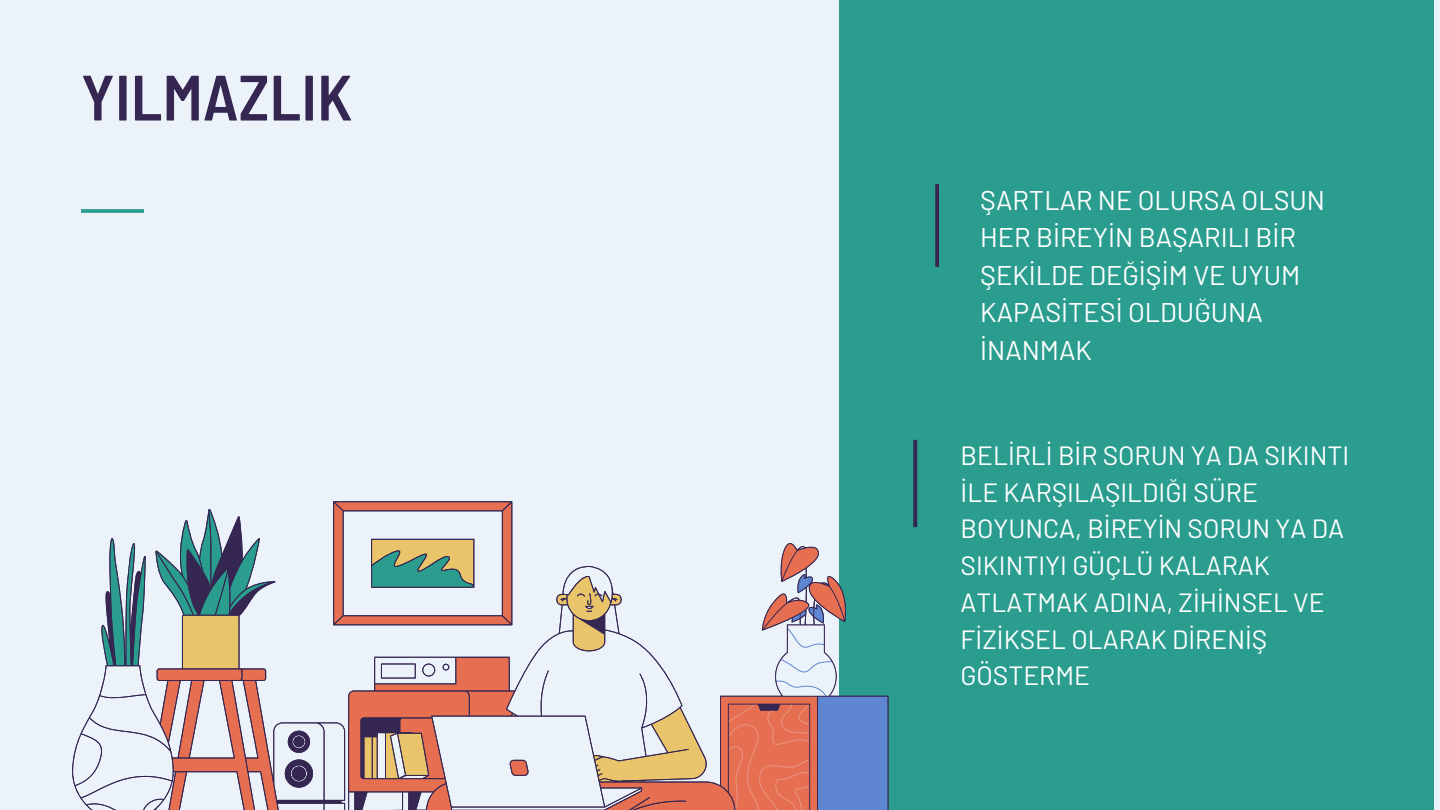
<style>
.page{position:relative;width:1440px;height:810px;background:#ebf2fa}
.page>*{position:absolute;margin:0;border:0;box-sizing:border-box;transform-origin:0 0}
.t1{font:600 semi-condensed 64px "Barlow";letter-spacing:.005em;color:#352652}
.t2{font:27px/37.5px "Barlow";color:#fff}
.t3{font:26.3px/36.8px "Barlow";color:#fff}
</style>
<div class="page">
<div style="left:839px;top:0;width:594px;height:810px;background:#2a9d8f"></div>
<svg style="left:81px;top:209px;width:63px;height:4px"></svg>
<svg style="left:935px;top:184px;width:4px;height:83px"></svg>
<svg style="left:913px;top:440px;width:4px;height:87px"></svg>
<svg style="left:817px;top:548px;width:71px;height:262px"></svg>
<svg style="left:72px;top:501px;width:745px;height:309px"></svg>
<p class="t1" style="left:81px;top:57px;width:273px">YILMAZLIK</p>
<p class="t2" style="left:980px;top:180px;width:346px">ŞARTLAR NE OLURSA OLSUN<br>HER BİREYİN BAŞARILI BİR<br>ŞEKİLDE DEĞİŞİM VE UYUM<br>KAPASİTESİ OLDUĞUNA<br>İNANMAK</p>
<p class="t3" style="left:961px;top:436px;width:390px">BELİRLİ BİR SORUN YA DA SIKINTI<br>İLE KARŞILAŞILDIĞI SÜRE<br>BOYUNCA, BİREYİN SORUN YA DA<br>SIKINTIYI GÜÇLÜ KALARAK<br>ATLATMAK ADINA, ZİHİNSEL VE<br>FİZİKSEL OLARAK DİRENİŞ<br>GÖSTERME</p>
</div>
